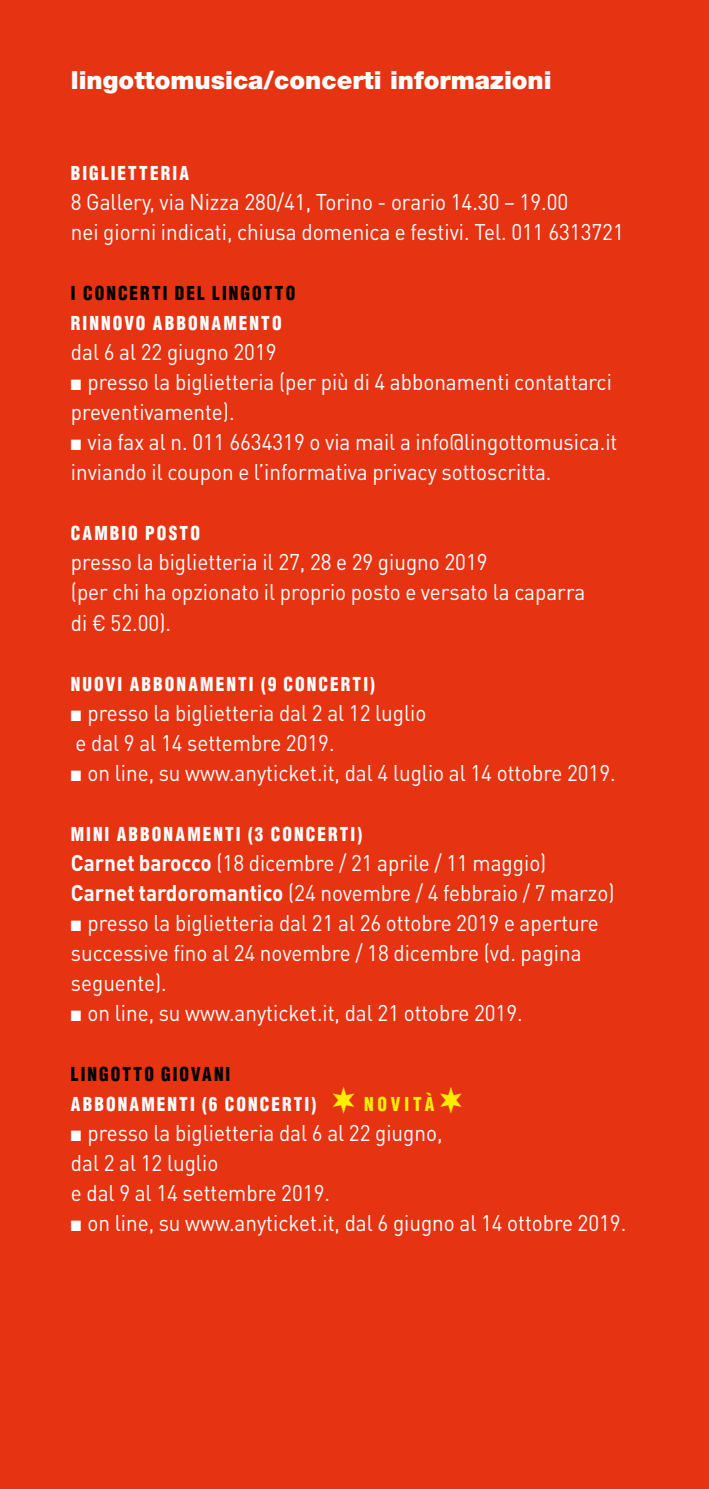
<style>
.page{position:relative;width:709px;height:1489px;background:#fff}
.page>*{position:absolute;margin:0;border:0;box-sizing:border-box;transform-origin:0 0}
.t1{font:900 25px "Helvetica Neue";color:#fff}
.t2{font:22.5px/30px "DIN Pro";color:#fff;scale:.92 1}
.t3{font:900 condensed 18.75px/30px "Helvetica";letter-spacing:.12em;color:#fff;scale:.92 1}
.t4{font:900 condensed 18.75px "Helvetica";letter-spacing:.12em;color:#000;scale:.92 1}
.s1{font-weight:700}
.s2{color:#000}
.s3{font-family:"Dingbests";font-weight:400;font-stretch:normal;font-size:37.5px;color:#ffed00}
.s4{color:#ffed00}
</style>
<div class="page">
<div style="left:0;top:0;width:709px;height:1488px;background:#e63312"></div>
<p class="t1" style="left:71px;top:65px;width:482px">lingottomusica/concerti informazioni</p>
<p class="t3" style="left:71px;top:158px;width:130px">BIGLIETTERIA</p>
<p class="t2" style="left:71px;top:186px;width:602px">8 Gallery, via Nizza 280/41, Torino - orario 14.30 – 19.00<br>nei giorni indicati, chiusa domenica e festivi. Tel. 011 6313721</p>
<p class="t4" style="left:71px;top:282px;width:245px">I CONCERTI DEL LINGOTTO</p>
<p class="t3" style="left:71px;top:308px;width:231px">RINNOVO ABBONAMENTO</p>
<p class="t2" style="left:71px;top:336px;width:225px">dal 6 al 22 giugno 2019</p>
<p class="t2" style="left:71px;top:366px;width:589px">■ presso la biglietteria (per più di 4 abbonamenti contattarci preventivamente).</p>
<p class="t2" style="left:71px;top:426px;width:595px">■ via fax al n. 011 6634319 o via mail a info@lingottomusica.it inviando il coupon e l’informativa privacy sottoscritta.</p>
<p class="t3" style="left:71px;top:518px;width:142px">CAMBIO POSTO</p>
<p class="t2" style="left:71px;top:546px;width:560px">presso la biglietteria il 27, 28 e 29 giugno 2019<br>(per chi ha opzionato il proprio posto e versato la caparra di € 52.00).</p>
<p class="t3" style="left:71px;top:668px;width:332px">NUOVI ABBONAMENTI (9 CONCERTI)</p>
<p class="t2" style="left:71px;top:696px;width:388px">■ presso la biglietteria dal 2 al 12 luglio e dal 9 al 14 settembre 2019.</p>
<p class="t2" style="left:71px;top:756px;width:593px">■ on line, su www.anyticket.it, dal 4 luglio al 14 ottobre 2019.</p>
<p class="t3" style="left:71px;top:818px;width:318px">MINI ABBONAMENTI (3 CONCERTI)</p>
<p class="t2" style="left:71px;top:846px;width:592px"><span class="s1">Carnet barocco</span> (18 dicembre / 21 aprile / 11 maggio)<br><span class="s1">Carnet tardoromantico</span> (24 novembre / 4 febbraio / 7 marzo)</p>
<p class="t2" style="left:71px;top:906px;width:575px">■ presso la biglietteria dal 21 al 26 ottobre 2019 e aperture successive fino al 24 novembre / 18 dicembre (vd. pagina seguente).</p>
<p class="t2" style="left:71px;top:996px;width:492px">■ on line, su www.anyticket.it, dal 21 ottobre 2019.</p>
<p class="t3" style="left:71px;top:1058px;width:431px"><span class="s2">LINGOTTO GIOVANI<br></span>ABBONAMENTI (6 CONCERTI) <span class="s3">K</span> <span class="s4">NOVITÀ</span><span class="s3">K</span></p>
<p class="t2" style="left:71px;top:1116px;width:405px">■ presso la biglietteria dal 6 al 22 giugno, dal 2 al 12 luglio<br>e dal 9 al 14 settembre 2019.</p>
<p class="t2" style="left:71px;top:1206px;width:605px">■ on line, su www.anyticket.it, dal 6 giugno al 14 ottobre 2019.</p>
</div>
